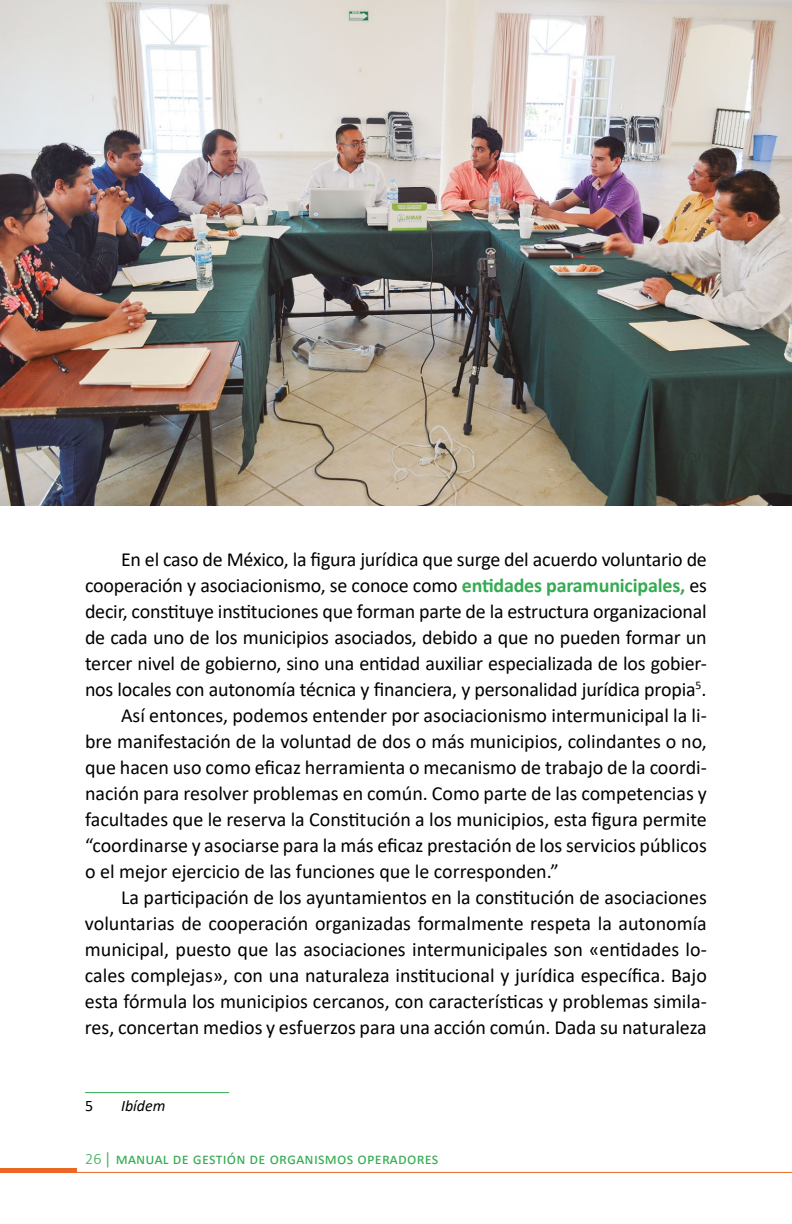
<style>
.page{position:relative;width:792px;height:1224px;background:#fff}
.page>*{position:absolute;margin:0;border:0;box-sizing:border-box;transform-origin:0 0}
.t1{font:20px "Calibri";color:#000}
.t2{font:16px "Calibri";letter-spacing:.015em;color:#35ab52}
.t3{font:italic 16px "Calibri";color:#000}
.t4{font:16px "Calibri";color:#000}
.s1{font-weight:700;color:#35ab52}
.s2{font-weight:300}
</style>
<div class="page">
<div style="left:0;top:1168px;width:77px;height:5px;background:#ec6725"></div>
<hr style="left:0;top:1172px;width:792px;height:1px;background:#ec6725">
<hr style="left:85px;top:1092px;width:144px;height:1px;background:#35ab52">
<img style="left:0;top:0;width:792px;height:505px">
<p class="t1" style="left:121px;top:545px;width:587px">En el caso de México, la figura jurídica que surge del acuerdo voluntario de</p>
<p class="t1" style="left:85px;top:571px;width:623px">cooperación y asociacionismo, se conoce como <span class="s1">entidades paramunicipales,</span> es</p>
<p class="t1" style="left:85px;top:597px;width:623px">decir, constituye instituciones que forman parte de la estructura organizacional</p>
<p class="t1" style="left:85px;top:623px;width:623px">de cada uno de los municipios asociados, debido a que no pueden formar un</p>
<p class="t1" style="left:85px;top:649px;width:623px">tercer nivel de gobierno, sino una entidad auxiliar especializada de los gobier-</p>
<p class="t1" style="left:85px;top:675px;width:623px">nos locales con autonomía técnica y financiera, y personalidad jurídica propia<sup>5</sup>.</p>
<p class="t1" style="left:121px;top:701px;width:587px">Así entonces, podemos entender por asociacionismo intermunicipal la li-</p>
<p class="t1" style="left:85px;top:727px;width:623px">bre manifestación de la voluntad de dos o más municipios, colindantes o no,</p>
<p class="t1" style="left:85px;top:753px;width:623px">que hacen uso como eficaz herramienta o mecanismo de trabajo de la coordi-</p>
<p class="t1" style="left:85px;top:779px;width:623px">nación para resolver problemas en común. Como parte de las competencias y</p>
<p class="t1" style="left:85px;top:805px;width:623px">facultades que le reserva la Constitución a los municipios, esta figura permite</p>
<p class="t1" style="left:85px;top:831px;width:623px">“coordinarse y asociarse para la más eficaz prestación de los servicios públicos</p>
<p class="t1" style="left:85px;top:857px;width:475px">o el mejor ejercicio de las funciones que le corresponden.”</p>
<p class="t1" style="left:121px;top:883px;width:587px">La participación de los ayuntamientos en la constitución de asociaciones</p>
<p class="t1" style="left:85px;top:909px;width:623px">voluntarias de cooperación organizadas formalmente respeta la autonomía</p>
<p class="t1" style="left:85px;top:935px;width:623px">municipal, puesto que las asociaciones intermunicipales son «entidades lo-</p>
<p class="t1" style="left:85px;top:961px;width:623px">cales complejas», con una naturaleza institucional y jurídica específica. Bajo</p>
<p class="t1" style="left:85px;top:987px;width:623px">esta fórmula los municipios cercanos, con características y problemas simila-</p>
<p class="t1" style="left:85px;top:1013px;width:623px">res, concertan medios y esfuerzos para una acción común. Dada su naturaleza</p>
<p class="t4" style="left:85px;top:1094px;width:10px">5</p>
<p class="t3" style="left:121px;top:1094px;width:46px">Ibídem</p>
<p class="t2" style="left:85px;top:1148px;width:355px"><span class="s2">26</span> │ manual de gestión de organismos operadores</p>
</div>
